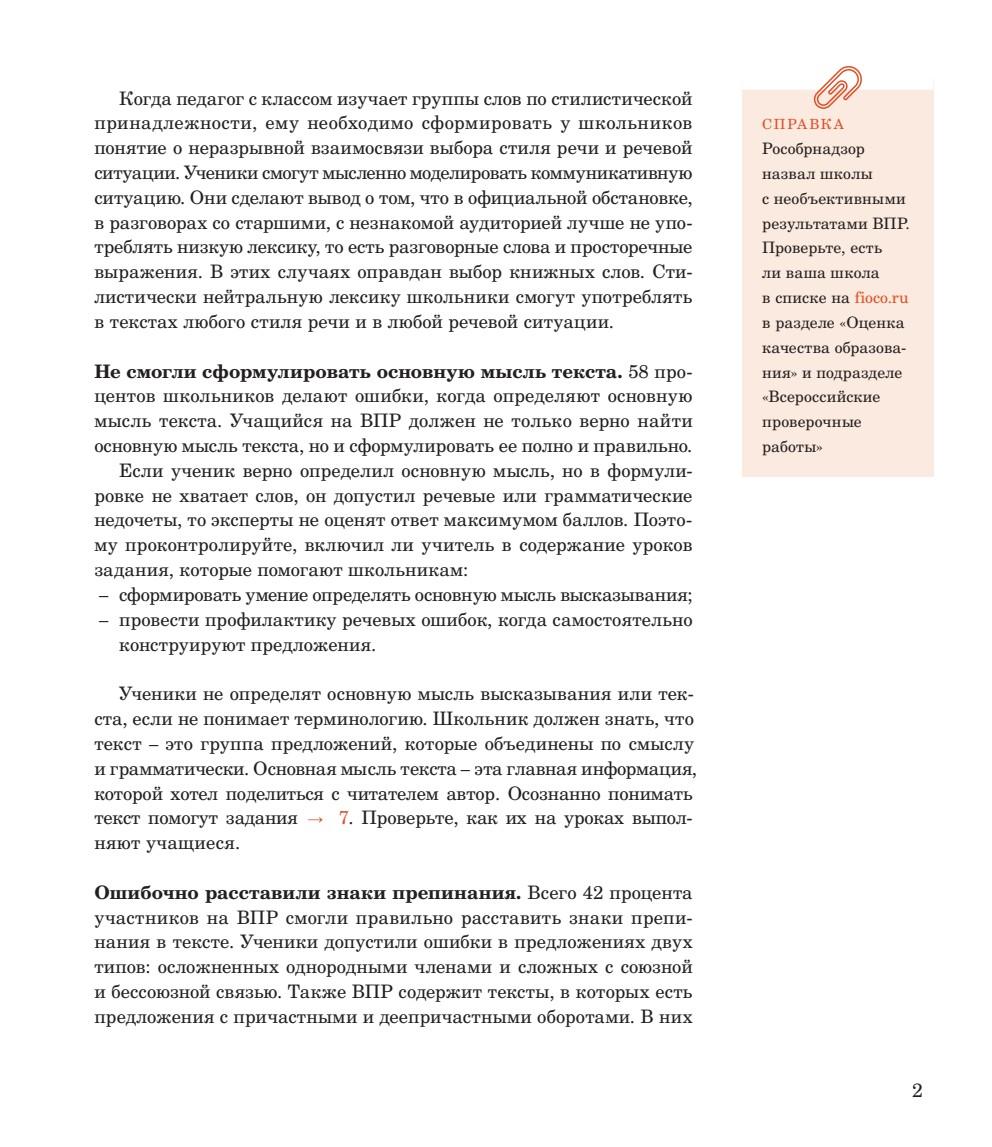
<style>
.page{position:relative;width:992px;height:1147px;background:#fff}
.page>*{position:absolute;margin:0;border:0;box-sizing:border-box;transform-origin:0 0}
.t1{font:19.25px "Century Schlbk Cyr";color:#231f20}
.t2{font:18.55px/24.8px "Century Schlbk Cyr";letter-spacing:.005em;color:#231f20;text-align:justify}
.t3{font:700 18.55px "Century Schlbk Cyr";color:#231f20}
.t4{font:15.75px/24.8px "Century Schlbk Cyr";letter-spacing:.01em;color:#231f20}
.t5{font:14px "Century Schlbk Cyr";letter-spacing:.12em;color:#e14e25}
.s1{font-weight:400}
.s2{color:#e14e25}
.s3{font-weight:700}
</style>
<div class="page">
<svg style="left:308px;top:817px;width:14px;height:5px"></svg>
<div style="left:742px;top:80px;width:191px;height:397px;background:#fbeadf"></div>
<div style="left:742px;top:77px;width:191px;height:13px;background:#fff"></div>
<svg style="left:813px;top:66px;width:48px;height:43px"></svg>
<p class="t2" style="left:94px;top:85px;width:599px;text-indent:25px">Когда педагог с классом изучает группы слов по стилистической принадлежности, ему необходимо сформировать у школьников понятие о неразрывной взаимосвязи выбора стиля речи и речевой ситуации. Ученики смогут мысленно моделировать коммуникативную ситуацию. Они сделают вывод о том, что в официальной обстановке, в разговорах со старшими, с незнакомой аудиторией лучше не упо&shy;треблять низкую лексику, то есть разговорные слова и просторечные выражения. В этих случаях оправдан выбор книжных слов. Сти&shy;листически нейтральную лексику школьники смогут употреблять в текстах любого стиля речи и в любой речевой ситуации.</p>
<p class="t3" style="left:94px;top:359px;width:599px">Не смогли сформулировать основную мысль текста. <span class="s1">58 про-</span></p>
<p class="t2" style="left:94px;top:383px;width:599px">центов школьников делают ошибки, когда определяют основную</p>
<p class="t2" style="left:94px;top:407px;width:599px">мысль текста. Учащийся на ВПР должен не только верно найти</p>
<p class="t2" style="left:94px;top:432px;width:599px">основную мысль текста, но и сформулировать ее полно и правильно.</p>
<p class="t2" style="left:119px;top:457px;width:574px">Если ученик верно определил основную мысль, но в формули-</p>
<p class="t2" style="left:94px;top:482px;width:599px">ровке не хватает слов, он допустил речевые или грамматические</p>
<p class="t2" style="left:94px;top:507px;width:599px">недочеты, то эксперты не оценят ответ максимумом баллов. Поэто-</p>
<p class="t2" style="left:94px;top:531px;width:599px">му проконтролируйте, включил ли учитель в содержание уроков</p>
<p class="t2" style="left:94px;top:556px;width:375px">задания, которые помогают школьникам:</p>
<p class="t2" style="left:99px;top:581px;width:594px">– сформировать умение определять основную мысль высказывания;</p>
<p class="t2" style="left:119px;top:606px;width:574px;text-indent:-20px">– провести профилактику речевых ошибок, когда самостоятельно конструируют предложения.</p>
<p class="t2" style="left:94px;top:680px;width:604px;text-align:left;text-indent:25px">Ученики не определят основную мысль высказывания или тек&shy;ста, если не понимает терминологию. Школьник должен знать, что текст – это группа предложений, которые объединены по смыслу и грамматически. Основная мысль текста – эта главная информация, которой хотел поделиться с читателем автор. Осознанно понимать текст помогут задания</p>
<p class="t2" style="left:339px;top:804px;width:355px"><span class="s2">7</span>. Проверьте, как их на уроках выпол-</p>
<p class="t2" style="left:94px;top:829px;width:147px">няют учащиеся.</p>
<p class="t2" style="left:94px;top:879px;width:599px"><span class="s3">Ошибочно расставили знаки препинания.</span> Всего 42 процента участников на ВПР смогли правильно расставить знаки препи&shy;нания в тексте. Ученики допустили ошибки в предложениях двух типов: осложненных однородными членами и сложных с союзной и бессоюзной связью. Также ВПР содержит тексты, в которых есть предложения с причастными и деепричастными оборотами. В них</p>
<p class="t5" style="left:761px;top:115px;width:83px">СПРАВКА</p>
<p class="t4" style="left:761px;top:136px;width:149px">Рособрнадзор назвал школы<br>с необъективными результатами ВПР.<br>Проверьте, есть<br>ли ваша школа<br>в списке на <span class="s2">fioco.ru </span>в разделе «Оценка качества образова&shy;ния» и подразделе «Всероссийские проверочные работы»</p>
<p class="t1" style="left:911px;top:1077px;width:12px">2</p>
</div>
